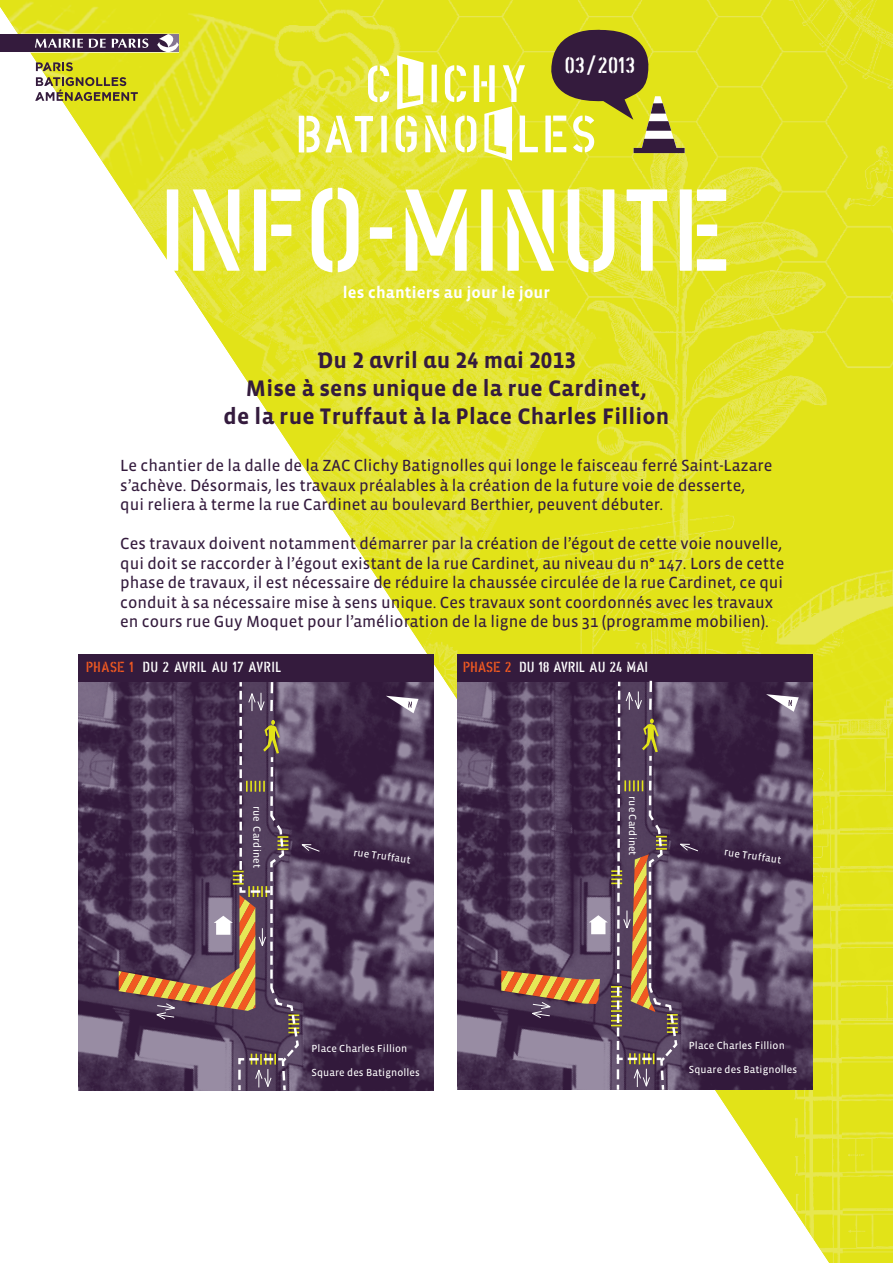
<style>
.page{position:relative;width:893px;height:1263px;background:#fff}
.page>*{position:absolute;margin:0;border:0;box-sizing:border-box;transform-origin:0 0}
.t1{font:700 22.95px/27.9px "Vista Sans";letter-spacing:.01em;color:#341b3d;text-align:center}
.t2{font:700 22.95px "Vista Sans Alt";letter-spacing:.01em;color:#341b3d}
.t3{font:22.5px "Din Semavip";letter-spacing:-.01em;color:#fff}
.t4{font:16.5px/19.5px "Vista Sans Reg";color:#341b3d}
.t5{font:700 16.5px "Vista Sans";letter-spacing:.01em;color:#fff}
.t6{font:14.55px "Din Semavip";color:#fff}
.t7{font:14.55px "Din Semavip";letter-spacing:-.02em;color:#fff}
.t8{font:10.5px "Vista Sans Reg";letter-spacing:.01em;color:#fff}
.s1{color:#f15921}
</style>
<div class="page">
<img style="left:0;top:0;width:893px;height:1263px">
<svg style="left:368px;top:65px;width:21px;height:37px"></svg>
<div style="left:381px;top:116px;width:6px;height:36px;background:#fff"></div>
<svg style="left:299px;top:116px;width:74px;height:36px"></svg>
<svg style="left:396px;top:55px;width:142px;height:106px"></svg>
<svg style="left:167px;top:187px;width:559px;height:85px"></svg>
<div style="left:0;top:34px;width:168px;height:18px;background:#341b3d"></div>
<svg style="left:35px;top:39px;width:48px;height:9px"></svg>
<svg style="left:89px;top:39px;width:17px;height:9px"></svg>
<svg style="left:112px;top:39px;width:36px;height:9px"></svg>
<svg style="left:157px;top:34px;width:23px;height:18px"></svg>
<svg style="left:545px;top:25px;width:140px;height:128px;background:#a19837"></svg>
<svg style="left:36px;top:62px;width:37px;height:9px"></svg>
<svg style="left:35px;top:77px;width:103px;height:24px;background:#aaa340"></svg>
<img style="left:457px;top:682px;width:355px;height:408px">
<div style="left:457px;top:655px;width:355px;height:27px;background:#341b3d"></div>
<img style="left:79px;top:682px;width:355px;height:408px">
<div style="left:78px;top:655px;width:356px;height:27px;background:#341b3d"></div>
<svg style="left:386px;top:696px;width:32px;height:17px"></svg>
<svg style="left:119px;top:682px;width:201px;height:411px;background:#614a5f"></svg>
<svg style="left:766px;top:694px;width:33px;height:18px"></svg>
<svg style="left:501px;top:680px;width:198px;height:412px;background:#624c60"></svg>
<h2 class="t3" style="left:564px;top:53px;width:73px">03/2013</h2>
<p class="t5" style="left:343px;top:284px;width:209px">les chantiers au jour le jour</p>
<h1 class="t2" style="left:317px;top:349px;width:260px">Du 2 avril au 24 mai 2013</h1>
<h1 class="t1" style="left:224px;top:375px;width:447px">Mise à sens unique de la rue Cardinet,<br>de la rue Truffaut à la Place Charles Fillion</h1>
<p class="t4" style="left:120px;top:456px;width:654px">Le chantier de la dalle de la ZAC Clichy Batignolles qui longe le faisceau ferré Saint-Lazare s’achève. Désormais, les travaux préalables à la création de la future voie de desserte, qui reliera à terme la rue Cardinet au boulevard Berthier, peuvent débuter.</p>
<p class="t4" style="left:120px;top:534px;width:666px">Ces travaux doivent notamment démarrer par la création de l’égout de cette voie nouvelle, qui doit se raccorder à l’égout existant de la rue Cardinet, au niveau du n° 147. Lors de cette phase de travaux, il est nécessaire de réduire la chaussée circulée de la rue Cardinet, ce qui conduit à sa nécessaire mise à sens unique. Ces travaux sont coordonnés avec les travaux en cours rue Guy Moquet pour l’amélioration de la ligne de bus 31 (programme mobilien).</p>
<p class="t6" style="left:86px;top:659px;width:197px"><span class="s1">PHASE 1</span> DU 2 AVRIL AU 17 AVRIL</p>
<p class="t7" style="left:463px;top:659px;width:187px"><span class="s1">PHASE 2</span> DU 18 AVRIL AU 24 MAI</p>
<p class="t8" style="left:262px;top:806px;width:63px;rotate:90deg">rue Cardinet</p>
<p class="t8" style="left:354px;top:847px;width:59px;rotate:8deg">rue Truffaut</p>
<p class="t8" style="left:638px;top:796px;width:61px;rotate:90deg">rue Cardinet</p>
<p class="t8" style="left:725px;top:846px;width:59px;rotate:8deg">rue Truffaut</p>
<p class="t8" style="left:311px;top:1042px;width:97px">Place Charles Fillion</p>
<p class="t8" style="left:311px;top:1066px;width:110px">Square des Batignolles</p>
<p class="t8" style="left:689px;top:1040px;width:97px">Place Charles Fillion</p>
<p class="t8" style="left:689px;top:1064px;width:110px">Square des Batignolles</p>
</div>
